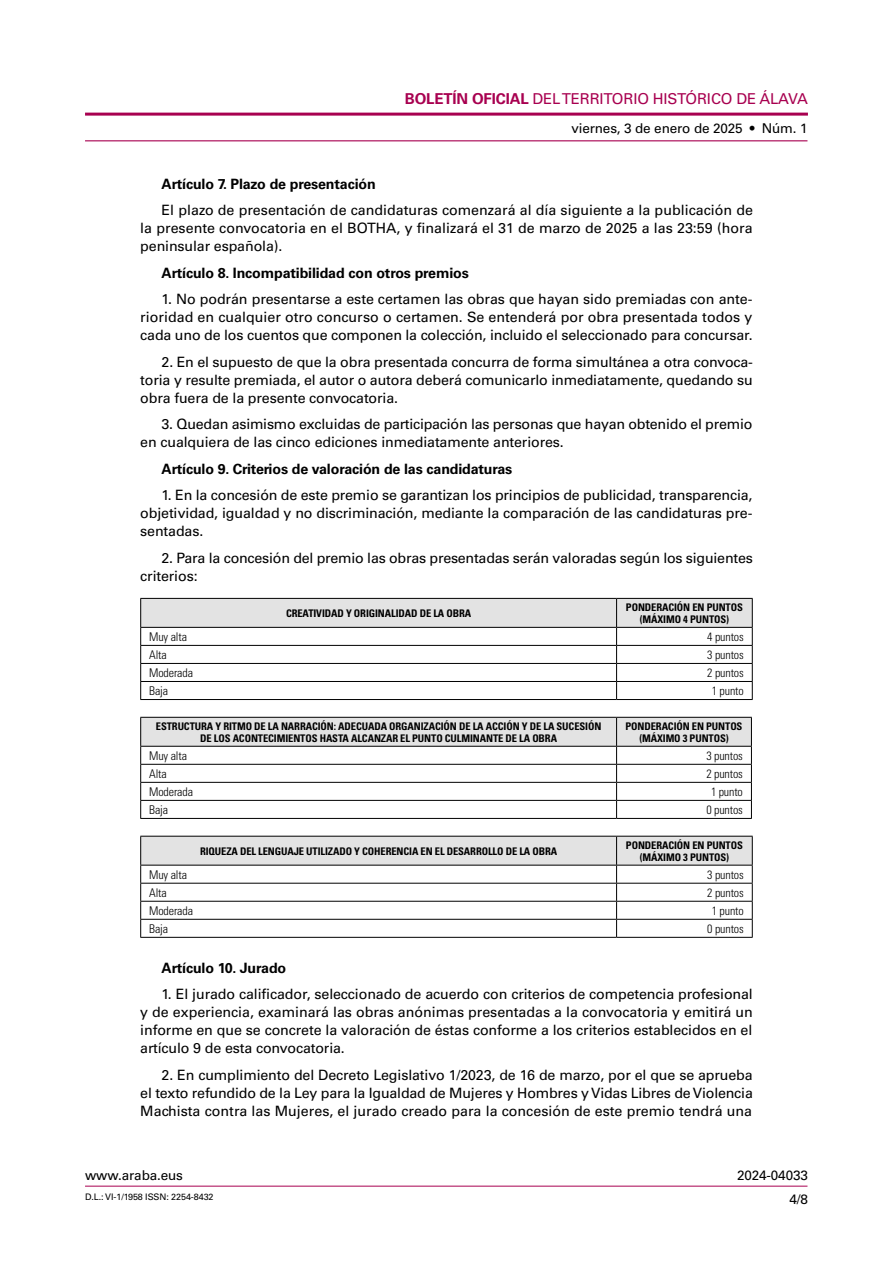
<style>
.page{position:relative;width:893px;height:1263px;background:#fff}
.page>*{position:absolute;margin:0;border:0;box-sizing:border-box;transform-origin:0 0}
.t1{font:15px "Univers LT Std";letter-spacing:-.01em;color:#a80050}
.t2{font:14.25px/18px "Univers LT Std";letter-spacing:-.01em;color:#000;text-align:justify}
.t3{font:700 14.25px "Univers LT Std";letter-spacing:-.01em;color:#000}
.t4{font:13.5px "Univers LT Std";letter-spacing:-.01em;color:#000}
.t5{font:300 condensed 12px "Univers LT Std";letter-spacing:-.01em;color:#000}
.t6{font:700 condensed 10.5px/12px "Univers LT Std";letter-spacing:-.01em;color:#000;text-align:center}
.t7{font:9px "Univers LT Std";letter-spacing:-.01em;color:#000}
.s1{font-weight:700}
</style>
<div class="page">
<hr style="left:85px;top:1186px;width:722px;height:1px;background:#a80050">
<hr style="left:85px;top:113px;width:723px;height:3px;background:#a80050">
<hr style="left:85px;top:140px;width:722px;height:1px;background:#a80050">
<svg style="left:140px;top:598px;width:613px;height:101px"></svg>
<hr style="left:140px;top:699px;width:477px;height:1px;background:#000">
<hr style="left:617px;top:699px;width:136px;height:1px;background:#000">
<svg style="left:140px;top:717px;width:612px;height:101px"></svg>
<hr style="left:140px;top:818px;width:477px;height:1px;background:#000">
<hr style="left:617px;top:818px;width:135px;height:1px;background:#000">
<svg style="left:140px;top:836px;width:613px;height:101px"></svg>
<hr style="left:140px;top:937px;width:477px;height:1px;background:#000">
<hr style="left:617px;top:937px;width:136px;height:1px;background:#000">
<p class="t1" style="left:405px;top:90px;width:404px"><span class="s1">BOLETÍN OFICIAL</span> DEL TERRITORIO HISTÓRICO DE ÁLAVA</p>
<p class="t4" style="left:571px;top:121px;width:238px">viernes, 3 de enero de 2025 • Núm. 1</p>
<p class="t3" style="left:162px;top:176px;width:216px">Artículo 7. Plazo de presentación</p>
<p class="t2" style="left:140px;top:201px;width:614px;text-indent:21px">El plazo de presentación de candidaturas comenzará al día siguiente a la publicación de la presente convocatoria en el BOTHA, y finalizará el 31 de marzo de 2025 a las 23:59 (hora peninsular española).</p>
<p class="t3" style="left:162px;top:265px;width:309px">Artículo 8. Incompatibilidad con otros premios</p>
<p class="t2" style="left:140px;top:290px;width:614px;text-indent:21px">1. No podrán presentarse a este certamen las obras que hayan sido premiadas con ante&shy;rioridad en cualquier otro concurso o certamen. Se entenderá por obra presentada todos y cada uno de los cuentos que componen la colección, incluido el seleccionado para concursar.</p>
<p class="t2" style="left:140px;top:353px;width:614px;text-indent:21px">2. En el supuesto de que la obra presentada concurra de forma simultánea a otra convoca&shy;toria y resulte premiada, el autor o autora deberá comunicarlo inmediatamente, quedando su obra fuera de la presente convocatoria.</p>
<p class="t2" style="left:140px;top:415px;width:614px;text-indent:21px">3. Quedan asimismo excluidas de participación las personas que hayan obtenido el premio en cualquiera de las cinco ediciones inmediatamente anteriores.</p>
<p class="t3" style="left:162px;top:461px;width:352px">Artículo 9. Criterios de valoración de las candidaturas</p>
<p class="t2" style="left:140px;top:486px;width:614px;text-indent:21px">1. En la concesión de este premio se garantizan los principios de publicidad, transparencia, objetividad, igualdad y no discriminación, mediante la comparación de las candidaturas pre&shy;sentadas.</p>
<p class="t2" style="left:140px;top:549px;width:614px;text-indent:21px">2. Para la concesión del premio las obras presentadas serán valoradas según los siguientes criterios:</p>
<p class="t6" style="left:286px;top:607px;width:187px">CREATIVIDAD Y ORIGINALIDAD DE LA OBRA</p>
<p class="t6" style="left:626px;top:601px;width:118px">PONDERACIÓN EN PUNTOS (MÁXIMO 4 PUNTOS)</p>
<p class="t5" style="left:149px;top:630px;width:39px">Muy alta</p>
<p class="t5" style="left:707px;top:630px;width:38px">4 puntos</p>
<p class="t5" style="left:149px;top:648px;width:19px">Alta</p>
<p class="t5" style="left:707px;top:648px;width:38px">3 puntos</p>
<p class="t5" style="left:149px;top:666px;width:45px">Moderada</p>
<p class="t5" style="left:707px;top:666px;width:38px">2 puntos</p>
<p class="t5" style="left:149px;top:684px;width:20px">Baja</p>
<p class="t5" style="left:712px;top:684px;width:33px">1 punto</p>
<p class="t6" style="left:156px;top:720px;width:447px">ESTRUCTURA Y RITMO DE LA NARRACIÓN: ADECUADA ORGANIZACIÓN DE LA ACCIÓN Y DE LA SUCESIÓN<br>DE LOS ACONTECIMIENTOS HASTA ALCANZAR EL PUNTO CULMINANTE DE LA OBRA</p>
<p class="t6" style="left:625px;top:720px;width:118px">PONDERACIÓN EN PUNTOS (MÁXIMO 3 PUNTOS)</p>
<p class="t5" style="left:149px;top:749px;width:39px">Muy alta</p>
<p class="t5" style="left:706px;top:749px;width:38px">3 puntos</p>
<p class="t5" style="left:149px;top:767px;width:19px">Alta</p>
<p class="t5" style="left:706px;top:767px;width:38px">2 puntos</p>
<p class="t5" style="left:149px;top:785px;width:45px">Moderada</p>
<p class="t5" style="left:711px;top:785px;width:33px">1 punto</p>
<p class="t5" style="left:149px;top:803px;width:20px">Baja</p>
<p class="t5" style="left:706px;top:803px;width:38px">0 puntos</p>
<p class="t6" style="left:200px;top:845px;width:359px">RIQUEZA DEL LENGUAJE UTILIZADO Y COHERENCIA EN EL DESARROLLO DE LA OBRA</p>
<p class="t6" style="left:626px;top:839px;width:118px">PONDERACIÓN EN PUNTOS (MÁXIMO 3 PUNTOS)</p>
<p class="t5" style="left:149px;top:867px;width:39px">Muy alta</p>
<p class="t5" style="left:707px;top:867px;width:38px">3 puntos</p>
<p class="t5" style="left:149px;top:885px;width:19px">Alta</p>
<p class="t5" style="left:707px;top:885px;width:38px">2 puntos</p>
<p class="t5" style="left:149px;top:903px;width:45px">Moderada</p>
<p class="t5" style="left:712px;top:903px;width:33px">1 punto</p>
<p class="t5" style="left:149px;top:922px;width:20px">Baja</p>
<p class="t5" style="left:707px;top:922px;width:38px">0 puntos</p>
<p class="t3" style="left:162px;top:959px;width:126px">Artículo 10. Jurado</p>
<p class="t2" style="left:140px;top:985px;width:614px;text-indent:21px">1. El jurado calificador, seleccionado de acuerdo con criterios de competencia profesional y de experiencia, examinará las obras anónimas presentadas a la convocatoria y emitirá un informe en que se concrete la valoración de éstas conforme a los criterios establecidos en el artículo 9 de esta convocatoria.</p>
<p class="t2" style="left:140px;top:1066px;width:614px;text-indent:21px">2. En cumplimiento del Decreto Legislativo 1/2023, de 16 de marzo, por el que se aprueba el texto refundido de la Ley para la Igualdad de Mujeres y Hombres y Vidas Libres de Violencia Machista contra las Mujeres, el jurado creado para la concesión de este premio tendrá una</p>
<p class="t4" style="left:85px;top:1167px;width:99px">www.araba.eus</p>
<p class="t7" style="left:85px;top:1192px;width:130px">D.L.: VI-1/1958 ISSN: 2254-8432</p>
<p class="t4" style="left:737px;top:1167px;width:72px">2024-04033</p>
<p class="t4" style="left:789px;top:1191px;width:20px">4/8</p>
</div>
